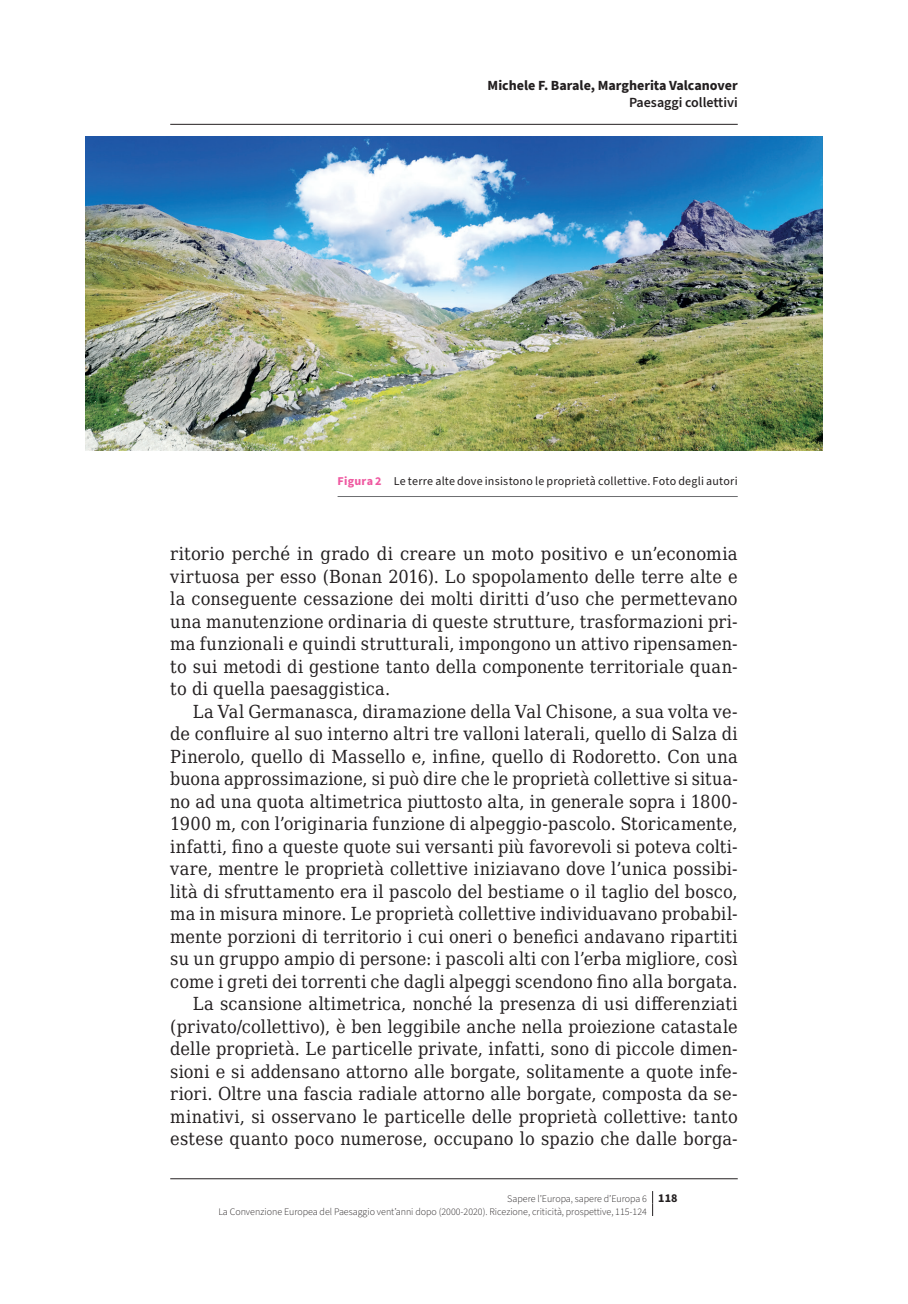
<style>
.page{position:relative;width:908px;height:1304px;background:#fff}
.page>*{position:absolute;margin:0;border:0;box-sizing:border-box;transform-origin:0 0}
.t1{font:18px/22.4px "DejaVu Serif Condensed";letter-spacing:.01em;color:#231f20;text-align:justify}
.t2{font:700 14px "Source Sans Pro";color:#231f20}
.t3{font:600 14px "Source Sans Pro";color:#231f20}
.t4{font:12px "Source Sans Pro";letter-spacing:.02em;color:#231f20}
.t5{font:300 10px/12.4px "Source Sans Pro";color:#231f20}
.s1{font-weight:700;color:#ef59a1}
.s2{font-weight:700;font-size:12px}
</style>
<div class="page">
<svg style="left:652px;top:1191px;width:1px;height:25px"></svg>
<img style="left:85px;top:136px;width:737px;height:314px">
<hr style="left:337px;top:496px;width:400px;height:1px;background:#6c6d70">
<hr style="left:170px;top:124px;width:567px;height:1px;background:#231f20">
<hr style="left:170px;top:1178px;width:567px;height:1px;background:#231f20">
<p class="t2" style="left:487px;top:76px;width:251px">Michele F. Barale, Margherita Valcanover</p>
<p class="t3" style="left:628px;top:93px;width:110px">Paesaggi collettivi</p>
<p class="t4" style="left:337px;top:473px;width:401px"><span class="s1">Figura 2</span> Le terre alte dove insistono le proprietà collettive. Foto degli autori</p>
<p class="t1" style="left:170px;top:542px;width:568px">ritorio perché in grado di creare un moto positivo e un’economia virtuosa per esso (Bonan 2016). Lo spopolamento delle terre alte e la conseguente cessazione dei molti diritti d’uso che permettevano una manutenzione ordinaria di queste strutture, trasformazioni pri&shy;ma funzionali e quindi strutturali, impongono un attivo ripensamen&shy;to sui metodi di gestione tanto della componente territoriale quan&shy;to di quella paesaggistica.</p>
<p class="t1" style="left:170px;top:700px;width:568px;text-align:right">La Val Germanasca, diramazione della Val Chisone, a sua volta ve&shy;de confluire al suo interno altri tre valloni laterali, quello di Salza di Pinerolo, quello di Massello e, infine, quello di Rodoretto. Con una buona approssimazione, si può dire che le proprietà collettive si situa&shy;no ad una quota altimetrica piuttosto alta, in generale sopra i 1800- 1900 m, con l’originaria funzione di alpeggio-pascolo. Storicamente, infatti, fino a queste quote sui versanti più favorevoli si poteva colti&shy;vare, mentre le proprietà collettive iniziavano dove l’unica possibi&shy;lità di sfruttamento era il pascolo del bestiame o il taglio del bosco, ma in misura minore. Le proprietà collettive individuavano probabil&shy;mente porzioni di territorio i cui oneri o benefici andavano ripartiti su un gruppo ampio di persone: i pascoli alti con l’erba migliore, così come i greti dei torrenti che dagli alpeggi scendono fino alla borgata.<br>La scansione altimetrica, nonché la presenza di usi differenziati (privato/collettivo), è ben leggibile anche nella proiezione catastale delle proprietà. Le particelle private, infatti, sono di piccole dimen&shy;sioni e si addensano attorno alle borgate, solitamente a quote infe&shy;riori. Oltre una fascia radiale attorno alle borgate, composta da se&shy;minativi, si osservano le particelle delle proprietà collettive: tanto estese quanto poco numerose, occupano lo spazio che dalle borga-</p>
<p class="t5" style="left:218px;top:1193px;width:460px;text-indent:289px">Sapere l’Europa, sapere d’Europa 6 <span class="s2">118<br></span>La Convenzione Europea del Paesaggio vent’anni dopo (2000-2020). Ricezione, criticità, prospettive, 115-124</p>
</div>
